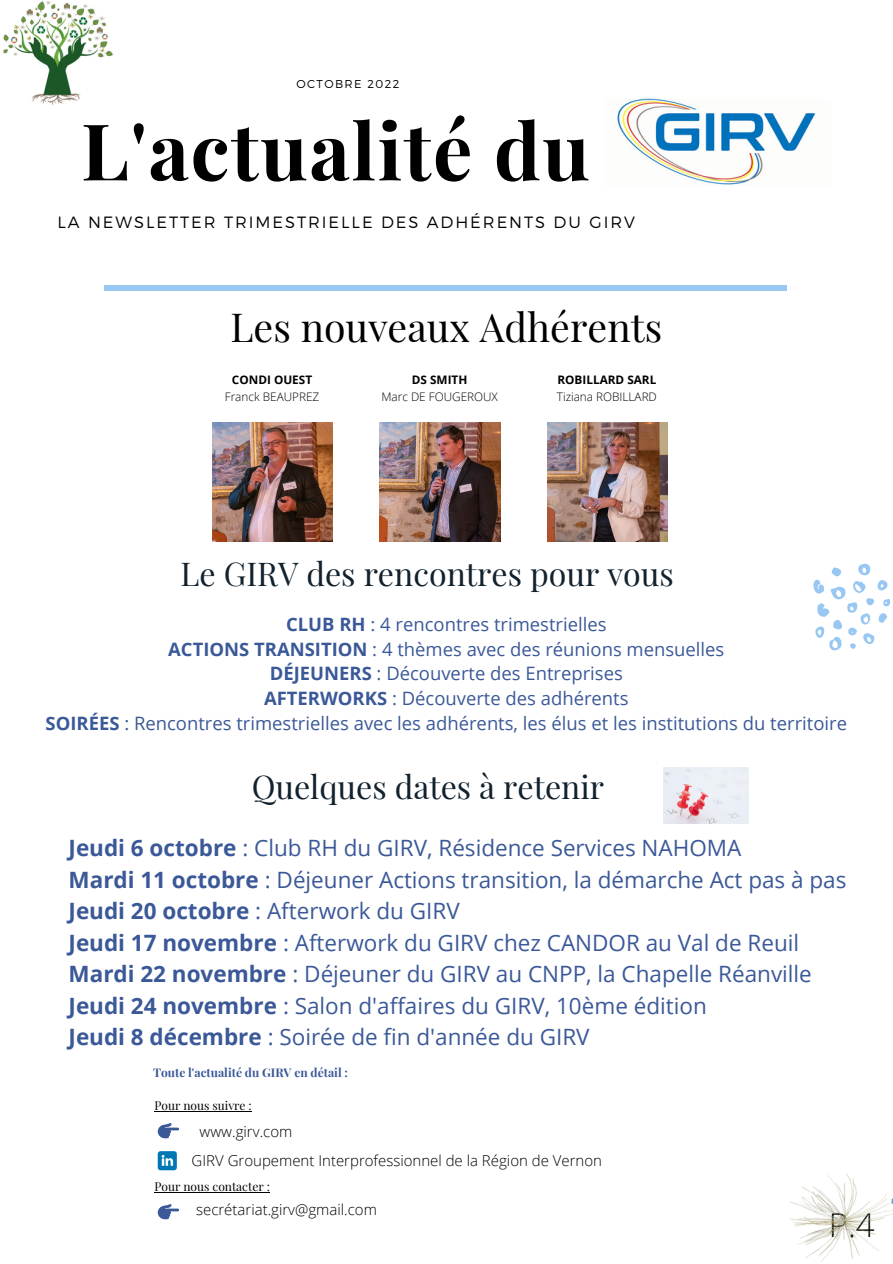
<style>
.page{position:relative;width:893px;height:1264px;background:#fff}
.page>*{position:absolute;margin:0;border:0;box-sizing:border-box;transform-origin:0 0}
.t1{font:700 78.3px "Playfair Display";letter-spacing:.02em;color:#000}
.t2{font:39.15px "Playfair Display";color:#000}
.t3{font:300 33px "Open Sans";color:#000}
.t4{font:32.1px "Playfair Display";color:#11212d}
.t5{font:22.5px/31.5px "Open Sans";color:#3b5998}
.t6{font:18.45px/24.8px "Open Sans";color:#3b5998;text-align:center}
.t7{font:300 16.35px "Montserrat";letter-spacing:.12em;color:#000}
.t8{font:300 15px "Open Sans";color:#000}
.t9{font:12px "Playfair Display";color:#000}
.t10{font:700 12px "Playfair Display";color:#3b5998}
.t11{font:300 11.7px "Open Sans";color:#000}
.t12{font:700 11.7px "Open Sans";color:#000}
.t13{font:300 11.4px "Montserrat";letter-spacing:.12em;color:#000}
.s1{font-weight:700}
</style>
<div class="page">
<svg style="left:813px;top:564px;width:77px;height:86px"></svg>
<div style="left:105px;top:285px;width:682px;height:6px;background:#97c7f2"></div>
<svg style="left:158px;top:1123px;width:21px;height:15px"></svg>
<svg style="left:158px;top:1204px;width:21px;height:15px"></svg>
<svg style="left:158px;top:1151px;width:19px;height:19px"></svg>
<img style="left:617px;top:98px;width:199px;height:87px">
<img style="left:212px;top:422px;width:120px;height:119px">
<img style="left:664px;top:767px;width:84px;height:56px">
<img style="left:380px;top:422px;width:120px;height:119px">
<img style="left:547px;top:422px;width:120px;height:119px">
<img style="left:3px;top:1px;width:110px;height:104px">
<img style="left:789px;top:1173px;width:103px;height:88px">
<hr style="left:154px;top:1191px;width:116px;height:1px;background:#000">
<hr style="left:154px;top:1110px;width:98px;height:1px;background:#000">
<p class="t13" style="left:296px;top:76px;width:104px">OCTOBRE 2022</p>
<h1 class="t1" style="left:81px;top:96px;width:510px">L'actualité du</h1>
<p class="t7" style="left:58px;top:211px;width:579px">LA NEWSLETTER TRIMESTRIELLE DES ADHÉRENTS DU GIRV</p>
<h2 class="t2" style="left:230px;top:299px;width:433px">Les nouveaux Adhérents</h2>
<p class="t12" style="left:232px;top:372px;width:82px">CONDI OUEST</p>
<p class="t11" style="left:225px;top:388px;width:96px">Franck BEAUPREZ</p>
<p class="t12" style="left:557px;top:372px;width:100px">ROBILLARD SARL</p>
<p class="t11" style="left:557px;top:388px;width:102px">Tiziana ROBILLARD</p>
<p class="t12" style="left:412px;top:372px;width:57px">DS SMITH</p>
<p class="t11" style="left:381px;top:388px;width:118px">Marc DE FOUGEROUX</p>
<h3 class="t4" style="left:180px;top:551px;width:494px">Le GIRV des rencontres pour vous</h3>
<p class="t6" style="left:46px;top:611px;width:802px"><span class="s1">CLUB RH</span> : 4 rencontres trimestrielles<br><span class="s1">ACTIONS TRANSITION</span> : 4 thèmes avec des réunions mensuelles<br><span class="s1">DÉJEUNERS</span> : Découverte des Entreprises<br><span class="s1">AFTERWORKS</span> : Découverte des adhérents<br><span class="s1">SOIRÉES</span> : Rencontres trimestrielles avec les adhérents, les élus et les institutions du territoire</p>
<h3 class="t4" style="left:252px;top:764px;width:354px">Quelques dates à retenir</h3>
<p class="t5" style="left:69px;top:831px;width:779px"><span class="s1">Jeudi 6 octobre</span> : Club RH du GIRV, Résidence Services NAHOMA<br><span class="s1">Mardi 11 octobre</span> : Déjeuner Actions transition, la démarche Act pas à pas <span class="s1">Jeudi 20 octobre</span> : Afterwork du GIRV<br><span class="s1">Jeudi 17 novembre</span> : Afterwork du GIRV chez CANDOR au Val de Reuil <span class="s1">Mardi 22 novembre</span> : Déjeuner du GIRV au CNPP, la Chapelle Réanville <span class="s1">Jeudi 24 novembre</span> : Salon d'affaires du GIRV, 10ème édition<br><span class="s1">Jeudi 8 décembre</span> : Soirée de fin d'année du GIRV</p>
<p class="t10" style="left:153px;top:1063px;width:196px">Toute l'actualité du GIRV en détail :</p>
<p class="t9" style="left:154px;top:1096px;width:99px">Pour nous suivre :</p>
<p class="t8" style="left:200px;top:1120px;width:94px">www.girv.com</p>
<p class="t8" style="left:192px;top:1150px;width:412px">GIRV Groupement Interprofessionnel de la Région de Vernon</p>
<p class="t9" style="left:154px;top:1177px;width:117px">Pour nous contacter :</p>
<p class="t8" style="left:196px;top:1198px;width:182px">secrétariat.girv@gmail.com</p>
<h3 class="t3" style="left:828px;top:1201px;width:47px">P.4</h3>
</div>
